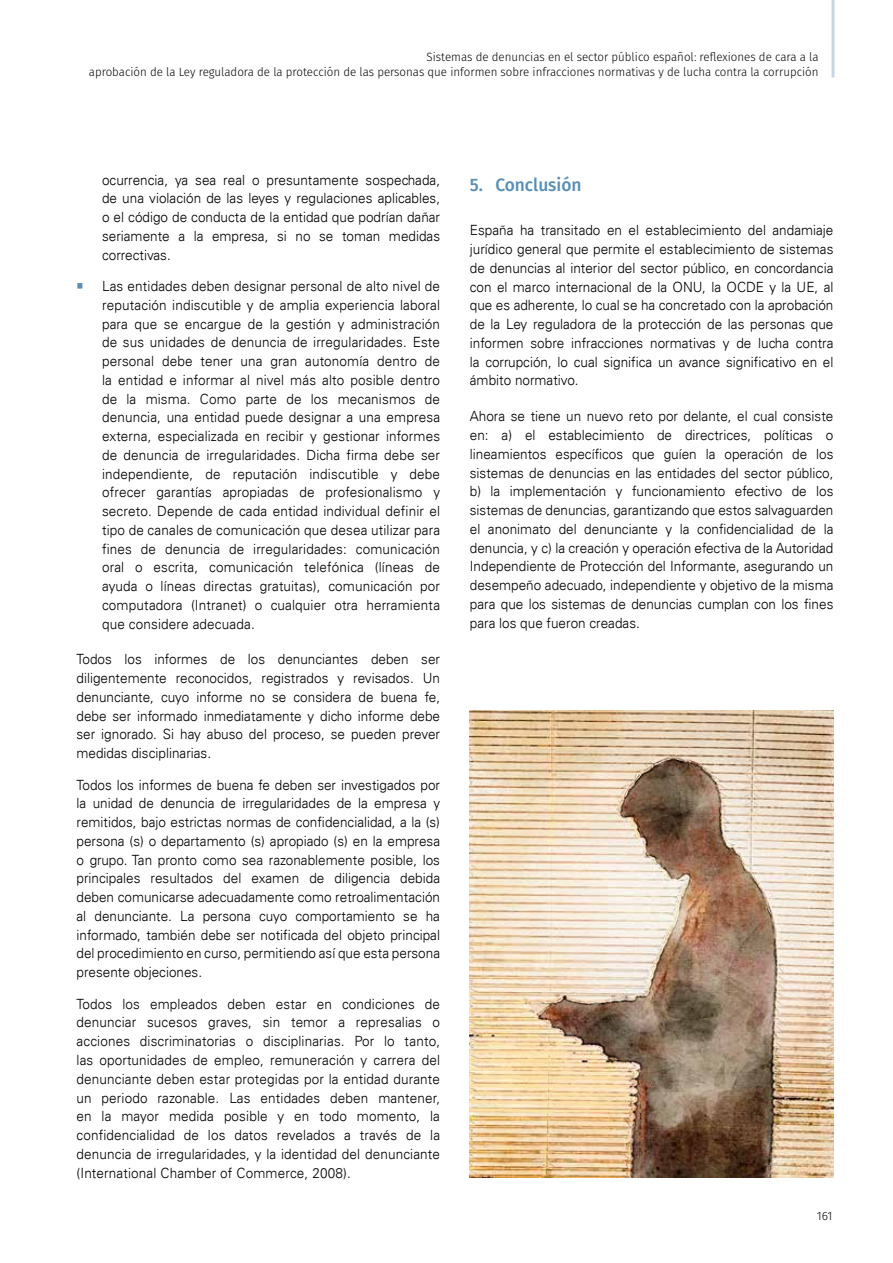
<style>
.page{position:relative;width:893px;height:1263px;background:#fff}
.page>*{position:absolute;margin:0;border:0;box-sizing:border-box;transform-origin:0 0}
.t1{font:500 18px "Fira Sans";color:#568eb6;scale:.96 1}
.t2{font:300 14.1px/18.8px "Univers LT";color:#000;text-align:justify;scale:.96 1}
.t3{font:300 12px/15px "Fira Sans";color:#000;text-align:right;scale:.96 1}
.t4{font:300 12px "Fira Sans";color:#000}
.s1{color:#568eb6}
</style>
<div class="page">
<hr style="left:831px;top:0;width:3px;height:78px;background:#c7d6e7">
<img style="left:470px;top:710px;width:363px;height:468px">
<p class="t3" style="left:89px;top:49px;width:762px">Sistemas de denuncias en el sector público español: reflexiones de cara a la<br>aprobación de la Ley reguladora de la protección de las personas que informen sobre infracciones normativas y de lucha contra la corrupción</p>
<p class="t2" style="left:102px;top:170px;width:354px">ocurrencia, ya sea real o presuntamente sospechada, de una violación de las leyes y regulaciones aplicables, o el código de conducta de la entidad que podrían dañar seriamente a la empresa, si no se toman medidas correctivas.</p>
<p class="t2" style="left:102px;top:277px;width:354px;text-indent:-26px"><span class="s1">○</span> Las entidades deben designar personal de alto nivel de reputación indiscutible y de amplia experiencia laboral para que se encargue de la gestión y administración de sus unidades de denuncia de irregularidades. Este personal debe tener una gran autonomía dentro de la entidad e informar al nivel más alto posible dentro de la misma. Como parte de los mecanismos de denuncia, una entidad puede designar a una empresa externa, especializada en recibir y gestionar informes de denuncia de irregularidades. Dicha firma debe ser independiente, de reputación indiscutible y debe ofrecer garantías apropiadas de profesionalismo y secreto. Depende de cada entidad individual definir el tipo de canales de comunicación que desea utilizar para fines de denuncia de irregularidades: comunicación oral o escrita, comunicación telefónica (líneas de ayuda o líneas directas gratuitas), comunicación por computadora (Intranet) o cualquier otra herramienta que considere adecuada.</p>
<p class="t2" style="left:77px;top:650px;width:380px">Todos los informes de los denunciantes deben ser diligentemente reconocidos, registrados y revisados. Un denunciante, cuyo informe no se considera de buena fe, debe ser informado inmediatamente y dicho informe debe ser ignorado. Si hay abuso del proceso, se pueden prever medidas disciplinarias.</p>
<p class="t2" style="left:77px;top:775px;width:380px">Todos los informes de buena fe deben ser investigados por la unidad de denuncia de irregularidades de la empresa y remitidos, bajo estrictas normas de confidencialidad, a la (s) persona (s) o departamento (s) apropiado (s) en la empresa o grupo. Tan pronto como sea razonablemente posible, los principales resultados del examen de diligencia debida deben comunicarse adecuadamente como retroalimentación al denunciante. La persona cuyo comportamiento se ha informado, también debe ser notificada del objeto principal del procedimiento en curso, permitiendo así que esta persona presente objeciones.</p>
<p class="t2" style="left:77px;top:994px;width:380px">Todos los empleados deben estar en condiciones de denunciar sucesos graves, sin temor a represalias o acciones discriminatorias o disciplinarias. Por lo tanto, las oportunidades de empleo, remuneración y carrera del denunciante deben estar protegidas por la entidad durante un periodo razonable. Las entidades deben mantener, en la mayor medida posible y en todo momento, la confidencialidad de los datos revelados a través de la denuncia de irregularidades, y la identidad del denunciante (International Chamber of Commerce, 2008).</p>
<p class="t1" style="left:470px;top:170px;width:118px">5. Conclusión</p>
<p class="t2" style="left:470px;top:221px;width:380px">España ha transitado en el establecimiento del andamiaje jurídico general que permite el establecimiento de sistemas de denuncias al interior del sector público, en concordancia con el marco internacional de la ONU, la OCDE y la UE, al que es adherente, lo cual se ha concretado con la aprobación de la Ley reguladora de la protección de las personas que informen sobre infracciones normativas y de lucha contra la corrupción, lo cual significa un avance significativo en el ámbito normativo.</p>
<p class="t2" style="left:470px;top:407px;width:380px">Ahora se tiene un nuevo reto por delante, el cual consiste en: a) el establecimiento de directrices, políticas o lineamientos específicos que guíen la operación de los sistemas de denuncias en las entidades del sector público, b) la implementación y funcionamiento efectivo de los sistemas de denuncias, garantizando que estos salvaguarden el anonimato del denunciante y la confidencialidad de la denuncia, y c) la creación y operación efectiva de la Autoridad Independiente de Protección del Informante, asegurando un desempeño adecuado, independiente y objetivo de la misma para que los sistemas de denuncias cumplan con los fines para los que fueron creadas.</p>
<p class="t4" style="left:817px;top:1207px;width:17px">161</p>
</div>
